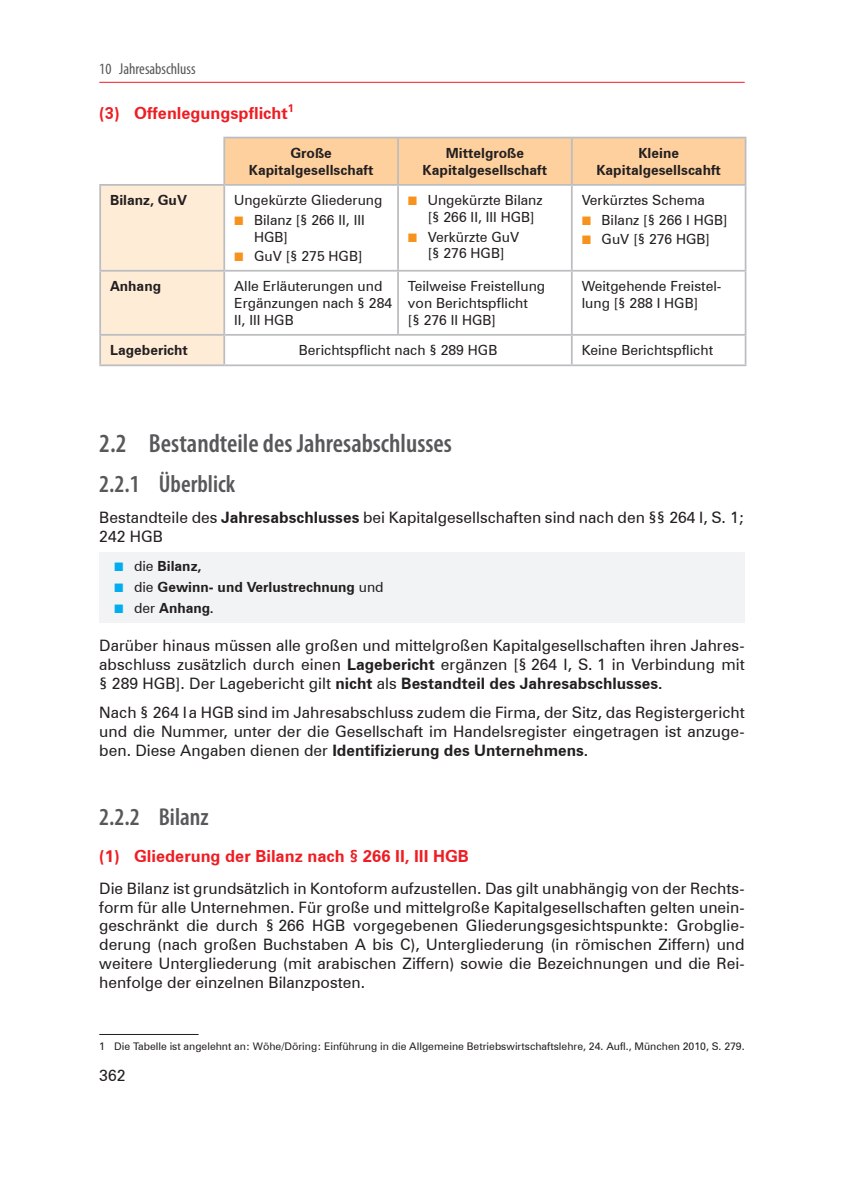
<style>
.page{position:relative;width:844px;height:1191px;background:#fff}
.page>*{position:absolute;margin:0;border:0;box-sizing:border-box;transform-origin:0 0}
.t1{font:600 condensed 26.25px "Myriad Pro";color:#57585a}
.t2{font:600 condensed 24.5px "Myriad Pro";color:#57585a}
.t3{font:700 16.62px "Zurich BT";color:#ee1d23}
.Fließtext{font:15.75px/18.9px "Zurich BT";color:#231f20;text-align:justify}
.Kolumnentitel_links{font:condensed 15.75px "Myriad Pro";color:#57585a}
.Grundtext{font:14px/16.8px "Zurich BT";color:#231f20}
.Tabellenkopf{font:700 14px/16.8px "Zurich BT";color:#231f20;text-align:center}
.Tabelle{font:14px "Zurich BT";color:#231f20}
.Tabelle-linke_Spalte{font:700 14px "Zurich BT";color:#231f20}
.Tabelle_mitte{font:14px "Zurich BT";color:#231f20}
.Fußnote{font:10.5px "Zurich BT";color:#231f20}
.s1{font-family:"Uni Math";font-size:12.25px;color:#f7931d}
.s2{font-weight:700}
.s3{font-family:"Uni Math";font-weight:400;font-size:12.25px;color:#00aeef}
.s4{font-weight:400}
</style>
<div class="page">
<hr style="left:99px;top:82px;width:645px;height:1px;background:#ee1d23">
<div style="left:99px;top:552px;width:645px;height:30px;background:#f2f3f4"></div>
<div style="left:99px;top:573px;width:645px;height:29px;background:#f2f3f4"></div>
<div style="left:99px;top:593px;width:645px;height:30px;background:#f2f3f4"></div>
<svg style="left:101px;top:138px;width:643px;height:226px"></svg>
<hr style="left:223px;top:137px;width:175px;height:1px;background:#bcbdc0">
<hr style="left:223px;top:138px;width:2px;height:46px;background:#bcbdc0">
<hr style="left:398px;top:137px;width:173px;height:1px;background:#bcbdc0">
<hr style="left:397px;top:138px;width:2px;height:46px;background:#bcbdc0">
<hr style="left:571px;top:137px;width:175px;height:1px;background:#bcbdc0">
<hr style="left:570px;top:138px;width:2px;height:46px;background:#bcbdc0">
<hr style="left:744px;top:138px;width:2px;height:46px;background:#bcbdc0">
<hr style="left:99px;top:184px;width:125px;height:2px;background:#bcbdc0">
<hr style="left:99px;top:186px;width:2px;height:84px;background:#bcbdc0">
<hr style="left:224px;top:184px;width:174px;height:2px;background:#bcbdc0">
<hr style="left:223px;top:186px;width:2px;height:84px;background:#bcbdc0">
<hr style="left:398px;top:184px;width:173px;height:2px;background:#bcbdc0">
<hr style="left:397px;top:186px;width:2px;height:84px;background:#bcbdc0">
<hr style="left:571px;top:184px;width:175px;height:2px;background:#bcbdc0">
<hr style="left:570px;top:186px;width:2px;height:84px;background:#bcbdc0">
<hr style="left:744px;top:186px;width:2px;height:84px;background:#bcbdc0">
<hr style="left:99px;top:270px;width:125px;height:2px;background:#bcbdc0">
<hr style="left:99px;top:272px;width:2px;height:62px;background:#bcbdc0">
<hr style="left:224px;top:270px;width:174px;height:2px;background:#bcbdc0">
<hr style="left:223px;top:272px;width:2px;height:62px;background:#bcbdc0">
<hr style="left:398px;top:270px;width:173px;height:2px;background:#bcbdc0">
<hr style="left:397px;top:272px;width:2px;height:62px;background:#bcbdc0">
<hr style="left:571px;top:270px;width:175px;height:2px;background:#bcbdc0">
<hr style="left:570px;top:272px;width:2px;height:62px;background:#bcbdc0">
<hr style="left:744px;top:272px;width:2px;height:62px;background:#bcbdc0">
<hr style="left:99px;top:334px;width:125px;height:2px;background:#bcbdc0">
<hr style="left:99px;top:336px;width:2px;height:28px;background:#bcbdc0">
<hr style="left:224px;top:334px;width:174px;height:2px;background:#bcbdc0">
<hr style="left:223px;top:336px;width:2px;height:28px;background:#bcbdc0">
<hr style="left:398px;top:334px;width:173px;height:2px;background:#bcbdc0">
<hr style="left:571px;top:334px;width:175px;height:2px;background:#bcbdc0">
<hr style="left:570px;top:336px;width:2px;height:28px;background:#bcbdc0">
<hr style="left:744px;top:336px;width:2px;height:28px;background:#bcbdc0">
<hr style="left:99px;top:364px;width:125px;height:2px;background:#bcbdc0">
<hr style="left:224px;top:364px;width:174px;height:2px;background:#bcbdc0">
<hr style="left:398px;top:364px;width:173px;height:2px;background:#bcbdc0">
<hr style="left:571px;top:364px;width:175px;height:2px;background:#bcbdc0">
<hr style="left:99px;top:1034px;width:99px;height:1px;background:#231f20">
<p class="Kolumnentitel_links" style="left:99px;top:61px;width:98px">10 Jahresabschluss</p>
<p class="t3" style="left:99px;top:103px;width:196px">(3) Offenlegungspflicht<sup>1</sup></p>
<p class="Tabellenkopf" style="left:249px;top:145px;width:126px">Große<br>Kapitalgesellschaft</p>
<p class="Tabellenkopf" style="left:422px;top:145px;width:126px">Mittelgroße<br>Kapitalgesellschaft</p>
<p class="Tabellenkopf" style="left:596px;top:145px;width:126px">Kleine<br>Kapitalgesellscahft</p>
<p class="Tabelle-linke_Spalte" style="left:110px;top:192px;width:78px">Bilanz, GuV</p>
<p class="Tabelle" style="left:234px;top:192px;width:150px">Ungekürzte Gliederung</p>
<p class="Grundtext" style="left:254px;top:211px;width:112px;text-indent:-20px"><span class="s1">■</span> Bilanz [§ 266 II, III<br>HGB]</p>
<p class="Grundtext" style="left:234px;top:247px;width:130px"><span class="s1">■</span> GuV [§ 275 HGB]</p>
<p class="Tabelle" style="left:581px;top:192px;width:125px">Verkürztes Schema</p>
<p class="Grundtext" style="left:581px;top:211px;width:147px"><span class="s1">■</span> Bilanz [§ 266 I HGB]</p>
<p class="Grundtext" style="left:581px;top:230px;width:130px"><span class="s1">■</span> GuV [§ 276 HGB]</p>
<p class="Grundtext" style="left:427px;top:192px;width:116px;text-indent:-20px"><span class="s1">■</span> Ungekürzte Bilanz [§ 266 II, III HGB]</p>
<p class="Grundtext" style="left:408px;top:228px;width:113px;text-align:center"><span class="s1">■</span> Verkürzte GuV [§ 276 HGB]</p>
<p class="Tabelle-linke_Spalte" style="left:110px;top:278px;width:52px">Anhang</p>
<p class="Grundtext" style="left:234px;top:278px;width:159px">Alle Erläuterungen und<br>Ergänzungen nach § 284<br>II, III HGB</p>
<p class="Grundtext" style="left:408px;top:278px;width:139px">Teilweise Freistellung von Berichtspflicht<br>[§ 276 II HGB]</p>
<p class="Grundtext" style="left:581px;top:278px;width:141px">Weitgehende Freistel&shy;lung [§ 288 I HGB]</p>
<p class="Tabelle-linke_Spalte" style="left:110px;top:342px;width:79px">Lagebericht</p>
<p class="Tabelle_mitte" style="left:299px;top:342px;width:200px">Berichtspflicht nach § 289 HGB</p>
<p class="Grundtext" style="left:581px;top:342px;width:133px">Keine Berichtspflicht</p>
<p class="t1" style="left:99px;top:429px;width:354px">2.2 Bestandteile des Jahresabschlusses</p>
<p class="t2" style="left:99px;top:470px;width:137px">2.2.1 Überblick</p>
<p class="Fließtext" style="left:99px;top:508px;width:646px">Bestandteile des <span class="s2">Jahresabschlusses</span> bei Kapitalgesellschaften sind nach den §§ 264 I, S. 1;<br>242 HGB</p>
<p class="Tabellenkopf" style="left:114px;top:557px;width:89px"><span class="s3">■</span> <span class="s4">die</span> Bilanz,</p>
<p class="Tabellenkopf" style="left:114px;top:578px;width:271px"><span class="s3">■</span> <span class="s4">die</span> Gewinn- und Verlustrechnung <span class="s4">und</span></p>
<p class="Tabellenkopf" style="left:114px;top:599px;width:101px"><span class="s3">■</span> <span class="s4">der</span> Anhang.</p>
<p class="Fließtext" style="left:99px;top:636px;width:646px">Darüber hinaus müssen alle großen und mittelgroßen Kapitalgesellschaften ihren Jahres&shy;abschluss zusätzlich durch einen <span class="s2">Lagebericht</span> ergänzen [§ 264 I, S. 1 in Verbindung mit § 289 HGB]. Der Lagebericht gilt <span class="s2">nicht</span> als <span class="s2">Bestandteil des Jahresabschlusses.</span></p>
<p class="Fließtext" style="left:99px;top:703px;width:646px">Nach § 264 Ia HGB sind im Jahresabschluss zudem die Firma, der Sitz, das Registergericht und die Nummer, unter der die Gesellschaft im Handelsregister eingetragen ist anzuge&shy;ben. Diese Angaben dienen der <span class="s2">Identifizierung des Unternehmens.</span></p>
<p class="t2" style="left:99px;top:803px;width:111px">2.2.2 Bilanz</p>
<p class="t3" style="left:99px;top:846px;width:371px">(1) Gliederung der Bilanz nach § 266 II, III HGB</p>
<p class="Fließtext" style="left:99px;top:878px;width:646px">Die Bilanz ist grundsätzlich in Kontoform aufzustellen. Das gilt unabhängig von der Rechts&shy;form für alle Unternehmen. Für große und mittelgroße Kapitalgesellschaften gelten unein&shy;geschränkt die durch § 266 HGB vorgegebenen Gliederungsgesichtspunkte: Grobglie&shy;derung (nach großen Buchstaben A bis C), Untergliederung (in römischen Ziffern) und weitere Untergliederung (mit arabischen Ziffern) sowie die Bezeichnungen und die Rei&shy;henfolge der einzelnen Bilanzposten.</p>
<p class="Fußnote" style="left:99px;top:1039px;width:646px">1 Die Tabelle ist angelehnt an: Wöhe/Döring: Einführung in die Allgemeine Betriebswirtschaftslehre, 24. Aufl., München 2010, S. 279.</p>
<p class="Fließtext" style="left:99px;top:1066px;width:28px">362</p>
</div>
